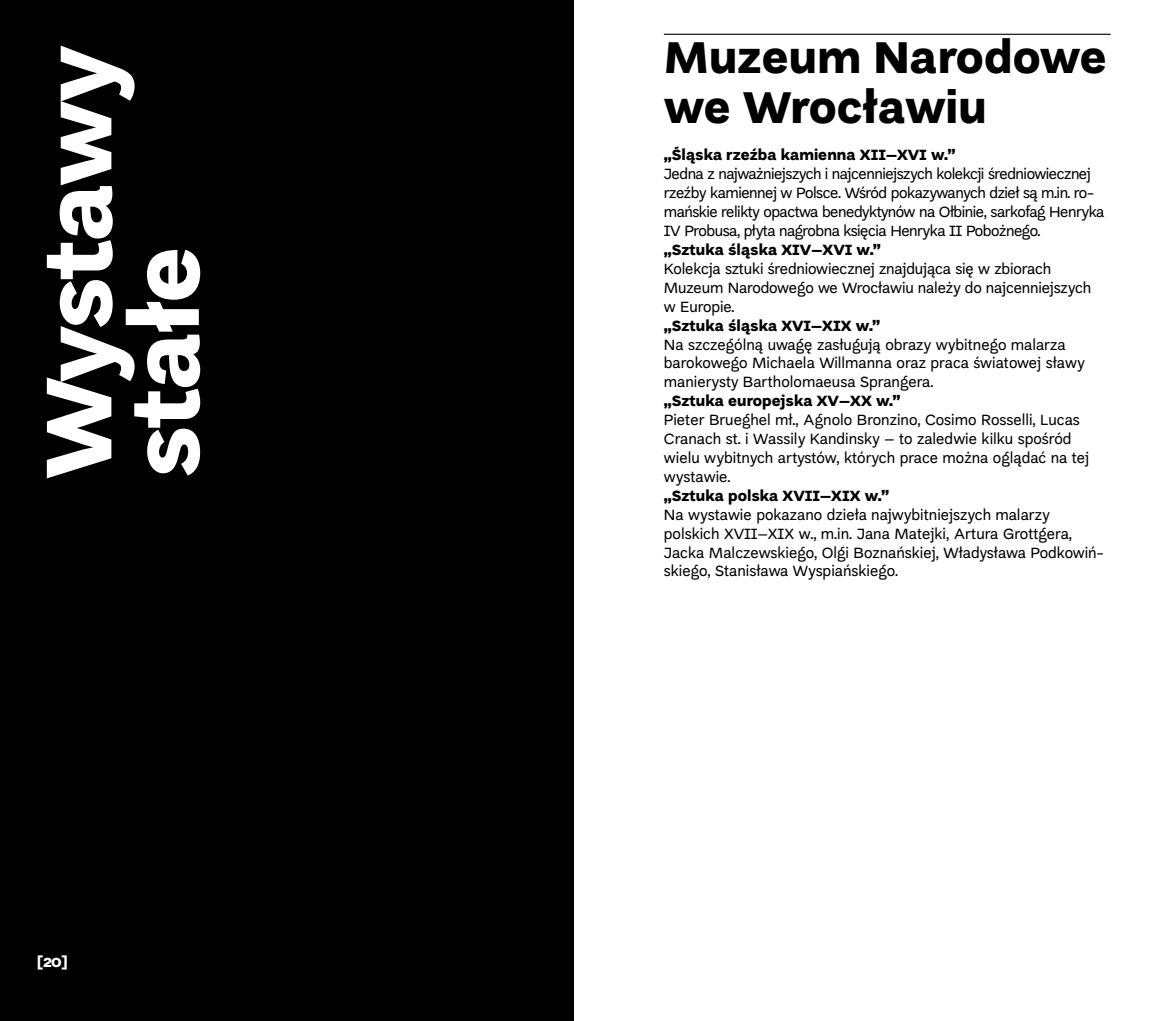
<style>
.page{position:relative;width:1149px;height:1021px;background:#fff}
.page>*{position:absolute;margin:0;border:0;box-sizing:border-box;transform-origin:0 0}
.t1{font:700 99px/87.3px "Di Grotesk";letter-spacing:-.02em;color:#fff}
.t2{font:700 47.25px/49.5px "Di Grotesk";color:#000}
.t3{font:15.75px/18.9px "Di Grotesk";letter-spacing:-.005em;color:#000}
.t4{font:15.75px/18.9px "Di Grotesk";letter-spacing:-.03em;color:#000}
.t5{font:700 15.75px "Di Grotesk";color:#000}
.t6{font:700 15.75px "Dia Grotesk";color:#fff}
</style>
<div class="page">
<div style="left:0;top:0;width:573px;height:1020px;background:#000"></div>
<hr style="left:663px;top:34px;width:447px;height:1px;background:#000">
<h1 class="t1" style="left:28px;top:478px;width:434px;rotate:-90deg">Wystawy stałe</h1>
<h2 class="t2" style="left:663px;top:30px;width:444px">Muzeum Narodowe we Wrocławiu</h2>
<p class="t5" style="left:663px;top:143px;width:293px">„Śląska rzeźba kamienna XII–XVI w.”</p>
<p class="t4" style="left:663px;top:164px;width:442px">Jedna z najważniejszych i najcenniejszych kolekcji średniowiecznej rzeźby kamiennej w Polsce. Wśród pokazywanych dzieł są m.in. ro&shy;mańskie relikty opactwa benedyktynów na Ołbinie, sarkofag Henryka IV Probusa, płyta nagrobna księcia Henryka II Pobożnego.</p>
<p class="t5" style="left:663px;top:237px;width:218px">„Sztuka śląska XIV–XVI w.”</p>
<p class="t3" style="left:663px;top:259px;width:428px">Kolekcja sztuki średniowiecznej znajdująca się w zbiorach<br>Muzeum Narodowego we Wrocławiu należy do najcenniejszych w Europie.</p>
<p class="t5" style="left:663px;top:313px;width:218px">„Sztuka śląska XVI–XIX w.”</p>
<p class="t3" style="left:663px;top:335px;width:422px">Na szczególną uwagę zasługują obrazy wybitnego malarza barokowego Michaela Willmanna oraz praca światowej sławy manierysty Bartholomaeusa Sprangera.</p>
<p class="t5" style="left:663px;top:389px;width:238px">„Sztuka europejska XV–XX w.”</p>
<p class="t3" style="left:663px;top:410px;width:427px">Pieter Brueghel mł., Agnolo Bronzino, Cosimo Rosselli, Lucas Cranach st. i Wassily Kandinsky – to zaledwie kilku spośród wielu wybitnych artystów, których prace można oglądać na tej wystawie.</p>
<p class="t5" style="left:663px;top:483px;width:227px">„Sztuka polska XVII–XIX w.”</p>
<p class="t3" style="left:663px;top:505px;width:441px">Na wystawie pokazano dzieła najwybitniejszych malarzy polskich XVII–XIX w., m.in. Jana Matejki, Artura Grottgera, Jacka Malczewskiego, Olgi Boznańskiej, Władysława Podkowiń&shy;skiego, Stanisława Wyspiańskiego.</p>
<p class="t6" style="left:37px;top:952px;width:32px">[20]</p>
</div>
